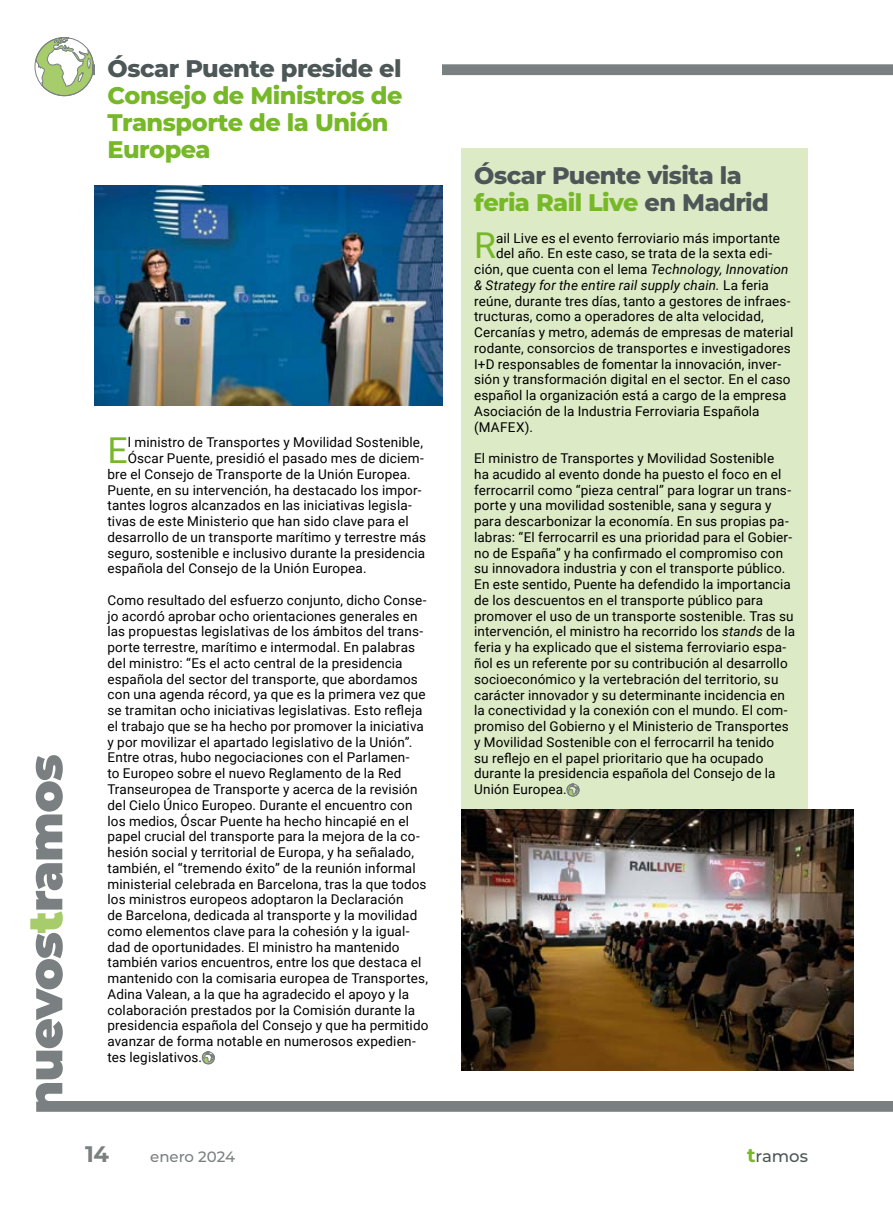
<style>
.page{position:relative;width:893px;height:1212px;background:#fff}
.page>*{position:absolute;margin:0;border:0;box-sizing:border-box;transform-origin:0 0}
.t1{font:35.7px "Roboto";color:#76b828}
.t2{font:800 24px/27px "Montserrat";letter-spacing:-.02em;color:#4d5758}
.t3{font:800 24px/27px "Montserrat";letter-spacing:-.02em;color:#76b828}
.t4{font:700 22.5px "Montserrat";color:#7a8081}
.t5{font:500 16.5px "Montserrat";letter-spacing:-.005em;color:#4d5758}
.t6{font:500 15px "Montserrat";letter-spacing:-.005em;color:#7a8081}
.t7{font:13.5px/15.8px "Roboto";letter-spacing:.01em;color:#000}
.t8{font:italic 13.5px "Roboto";letter-spacing:.01em;color:#000}
.s1{color:#76b828}
.s2{font-style:italic}
.s3{font-style:normal}
.s4{font-weight:700;font-size:19.5px;color:#76b828}
</style>
<div class="page">
<svg style="left:36px;top:933px;width:857px;height:179px"></svg>
<svg style="left:30px;top:755px;width:33px;height:178px"></svg>
<svg style="left:35px;top:37px;width:59px;height:59px"></svg>
<div style="left:35px;top:37px;width:59px;height:59px;border:1px solid #7a8081;border-radius:50%"></div>
<div style="left:461px;top:148px;width:347px;height:667px;background:#dceac5"></div>
<svg style="left:567px;top:784px;width:12px;height:12px"></svg>
<div style="left:567px;top:784px;width:12px;height:12px;border:1px solid #7a8081;border-radius:50%"></div>
<img style="left:461px;top:810px;width:392px;height:261px">
<svg style="left:92px;top:64px;width:801px;height:183px"></svg>
<div style="left:95px;top:32px;width:346px;height:1052px;background:#fff"></div>
<svg style="left:202px;top:1051px;width:12px;height:13px"></svg>
<div style="left:202px;top:1052px;width:12px;height:12px;border:1px solid #7a8081;border-radius:50%"></div>
<img style="left:94px;top:186px;width:348px;height:219px">
<h2 class="t2" style="left:108px;top:54px;width:296px">Óscar Puente preside el</h2>
<h2 class="t3" style="left:108px;top:81px;width:296px">Consejo de Ministros de<br>Transporte de la Unión<br>Europea</h2>
<h1 class="t1" style="left:108px;top:425px;width:22px">E</h1>
<p class="t7" style="left:128px;top:434px;width:297px">l ministro de Transportes y Movilidad Sostenible,</p>
<p class="t7" style="left:128px;top:450px;width:298px">Óscar Puente, presidió el pasado mes de diciem-</p>
<p class="t7" style="left:108px;top:466px;width:305px">bre el Consejo de Transporte de la Unión Europea.</p>
<p class="t7" style="left:108px;top:481px;width:316px">Puente, en su intervención, ha destacado los impor-</p>
<p class="t7" style="left:108px;top:497px;width:306px">tantes logros alcanzados en las iniciativas legisla-</p>
<p class="t7" style="left:108px;top:513px;width:303px">tivas de este Ministerio que han sido clave para el</p>
<p class="t7" style="left:108px;top:529px;width:320px">desarrollo de un transporte marítimo y terrestre más</p>
<p class="t7" style="left:108px;top:544px;width:319px">seguro, sostenible e inclusivo durante la presidencia</p>
<p class="t7" style="left:108px;top:560px;width:261px">española del Consejo de la Unión Europea.</p>
<p class="t7" style="left:108px;top:592px;width:322px">Como resultado del esfuerzo conjunto, dicho Conse&shy;jo acordó aprobar ocho orientaciones generales en las propuestas legislativas de los ámbitos del trans&shy;porte terrestre, marítimo e intermodal. En palabras del ministro: “Es el acto central de la presidencia española del sector del transporte, que abordamos con una agenda récord, ya que es la primera vez que se tramitan ocho iniciativas legislativas. Esto refleja el trabajo que se ha hecho por promover la iniciativa y por movilizar el apartado legislativo de la Unión”.<br>Entre otras, hubo negociaciones con el Parlamen-<br>to Europeo sobre el nuevo Reglamento de la Red Transeuropea de Transporte y acerca de la revisión del Cielo Único Europeo. Durante el encuentro con los medios, Óscar Puente ha hecho hincapié en el papel crucial del transporte para la mejora de la co&shy;hesión social y territorial de Europa, y ha señalado, también, el “tremendo éxito” de la reunión informal ministerial celebrada en Barcelona, tras la que todos los ministros europeos adoptaron la Declaración<br>de Barcelona, dedicada al transporte y la movilidad como elementos clave para la cohesión y la igual&shy;dad de oportunidades. El ministro ha mantenido también varios encuentros, entre los que destaca el mantenido con la comisaria europea de Transportes, Adina Valean, a la que ha agradecido el apoyo y la colaboración prestados por la Comisión durante la presidencia española del Consejo y que ha permitido avanzar de forma notable en numerosos expedien&shy;tes legislativos.</p>
<h2 class="t2" style="left:474px;top:161px;width:296px">Óscar Puente visita la <span class="s1">feria Rail Live</span> en Madrid</h2>
<h1 class="t1" style="left:474px;top:221px;width:23px">R</h1>
<p class="t7" style="left:496px;top:229px;width:285px">ail Live es el evento ferroviario más importante</p>
<p class="t7" style="left:496px;top:245px;width:278px">del año. En este caso, se trata de la sexta edi-</p>
<p class="t7" style="left:474px;top:261px;width:316px">ción, que cuenta con el lema <span class="s2">Technology, Innovation</span></p>
<p class="t8" style="left:474px;top:276px;width:296px">&amp; Strategy for the entire rail supply chain. <span class="s3">La feria</span></p>
<p class="t7" style="left:474px;top:292px;width:318px">reúne, durante tres días, tanto a gestores de infraes-</p>
<p class="t7" style="left:474px;top:308px;width:291px">tructuras, como a operadores de alta velocidad,</p>
<p class="t7" style="left:474px;top:324px;width:321px">Cercanías y metro, además de empresas de material</p>
<p class="t7" style="left:474px;top:340px;width:318px">rodante, consorcios de transportes e investigadores</p>
<p class="t7" style="left:474px;top:355px;width:308px">I+D responsables de fomentar la innovación, inver-</p>
<p class="t7" style="left:474px;top:371px;width:318px">sión y transformación digital en el sector. En el caso</p>
<p class="t7" style="left:474px;top:387px;width:314px">español la organización está a cargo de la empresa</p>
<p class="t7" style="left:474px;top:403px;width:287px">Asociación de la Industria Ferroviaria Española</p>
<p class="t7" style="left:474px;top:418px;width:60px">(MAFEX).</p>
<p class="t7" style="left:474px;top:450px;width:322px">El ministro de Transportes y Movilidad Sostenible<br>ha acudido al evento donde ha puesto el foco en el ferrocarril como “pieza central” para lograr un trans&shy;porte y una movilidad sostenible, sana y segura y para descarbonizar la economía. En sus propias pa&shy;labras: “El ferrocarril es una prioridad para el Gobier&shy;no de España” y ha confirmado el compromiso con su innovadora industria y con el transporte público.<br>En este sentido, Puente ha defendido la importancia de los descuentos en el transporte público para promover el uso de un transporte sostenible. Tras su intervención, el ministro ha recorrido los <span class="s2">stands</span> de la feria y ha explicado que el sistema ferroviario espa&shy;ñol es un referente por su contribución al desarrollo socioeconómico y la vertebración del territorio, su carácter innovador y su determinante incidencia en la conectividad y la conexión con el mundo. El com&shy;promiso del Gobierno y el Ministerio de Transportes y Movilidad Sostenible con el ferrocarril ha tenido<br>su reflejo en el papel prioritario que ha ocupado durante la presidencia española del Consejo de la Unión Europea.</p>
<h3 class="t4" style="left:85px;top:1137px;width:25px">14</h3>
<p class="t6" style="left:150px;top:1146px;width:86px">enero 2024</p>
<p class="t5" style="left:747px;top:1144px;width:62px"><span class="s4">t</span>ramos</p>
</div>
